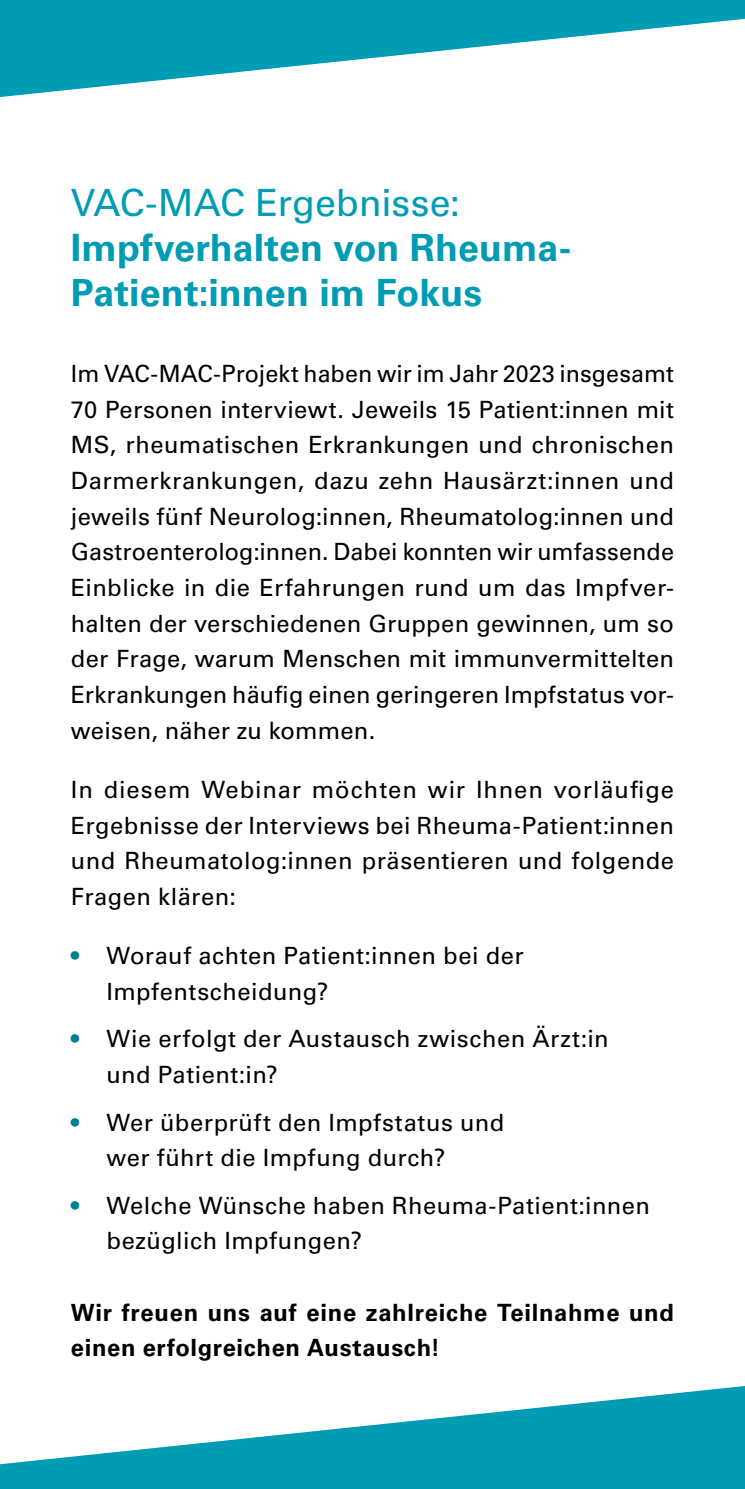
<style>
.page{position:relative;width:745px;height:1489px;background:#fff}
.page>*{position:absolute;margin:0;border:0;box-sizing:border-box;transform-origin:0 0}
.t1{font:700 37.5px/45px "Univers LT Std";color:#009cb4}
.t2{font:37.5px "Univers LT Std";color:#009cb4}
.t3{font:23.75px/35.5px "Univers LT Std";letter-spacing:.02em;color:#000}
.t4{font:700 23.75px/35.5px "Univers LT Std";letter-spacing:.03em;color:#000}
.s1{color:#008093}
</style>
<div class="page">
<svg style="left:0;top:1386px;width:744px;height:102px;fill:#009cb4"></svg>
<svg style="left:0;top:0;width:744px;height:97px;fill:#009cb4"></svg>
<h1 class="t2" style="left:71px;top:180px;width:390px">VAC-MAC Ergebnisse:</h1>
<h1 class="t1" style="left:71px;top:225px;width:501px">Impfverhalten von Rheuma-<br>Patient:innen im Fokus</h1>
<p class="t3" style="left:71px;top:356px;width:604px;text-align:justify">Im VAC-MAC-Projekt haben wir im Jahr 2023 insgesamt 70 Personen interviewt. Jeweils 15 Patient:innen mit MS, rheumatischen Erkrankungen und chronischen Darmerkrankungen, dazu zehn Hausärzt:innen und jeweils fünf Neurolog:innen, Rheumatolog:innen und Gastroenterolog:innen. Dabei konnten wir umfassende Einblicke in die Erfahrungen rund um das Impfver&shy;halten der verschiedenen Gruppen gewinnen, um so der Frage, warum Menschen mit immunvermittelten Erkrankungen häufig einen geringeren Impfstatus vor&shy;weisen, näher zu kommen.</p>
<p class="t3" style="left:71px;top:772px;width:604px;text-align:justify">In diesem Webinar möchten wir Ihnen vorläufige Ergebnisse der Interviews bei Rheuma-Patient:innen und Rheumatolog:innen präsentieren und folgende Fragen klären:</p>
<p class="t3" style="left:106px;top:938px;width:418px;text-indent:-35px"><span class="s1">•</span> Worauf achten Patient:innen bei der<br>Impfentscheidung?</p>
<p class="t3" style="left:106px;top:1021px;width:503px;text-indent:-35px"><span class="s1">•</span> Wie erfolgt der Austausch zwischen Ärzt:in und Patient:in?</p>
<p class="t3" style="left:106px;top:1104px;width:399px;text-indent:-35px"><span class="s1">•</span> Wer überprüft den Impfstatus und wer führt die Impfung durch?</p>
<p class="t3" style="left:106px;top:1187px;width:545px;text-indent:-35px"><span class="s1">•</span> Welche Wünsche haben Rheuma-Patient:innen bezüglich Impfungen?</p>
<p class="t4" style="left:71px;top:1294px;width:604px">Wir freuen uns auf eine zahlreiche Teilnahme und einen erfolgreichen Austausch!</p>
</div>
